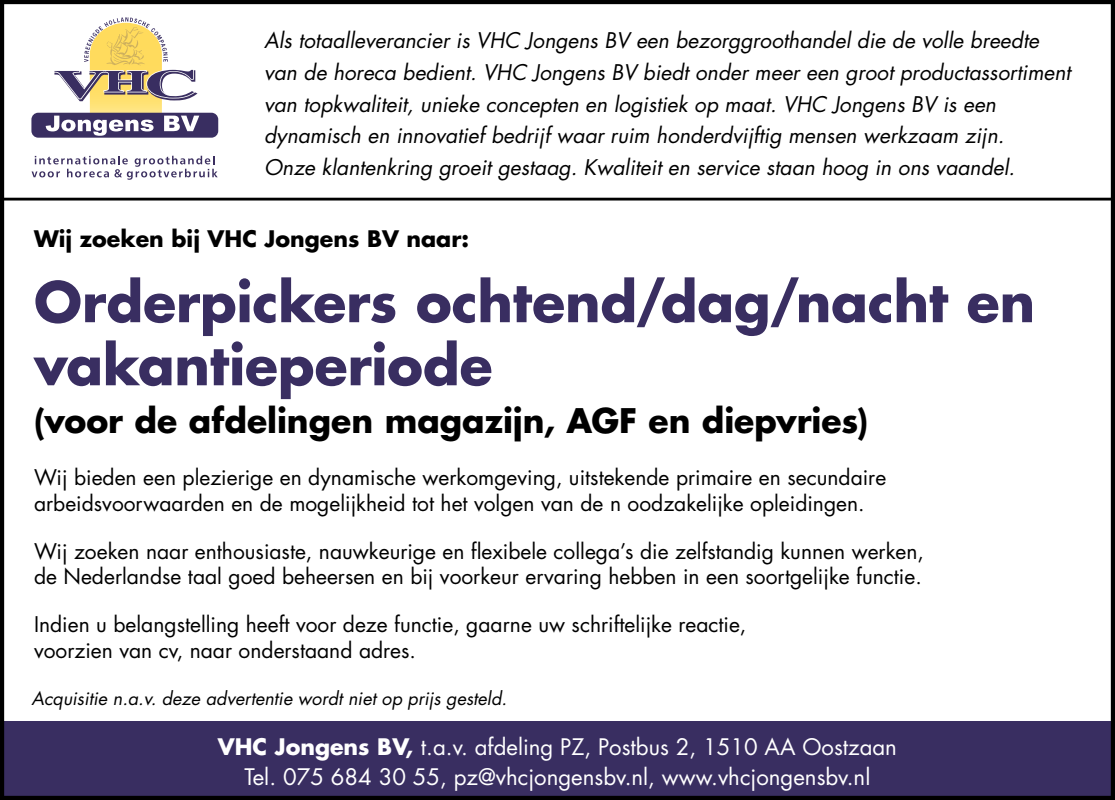
<style>
.page{position:relative;width:1115px;height:800px;background:#fff}
.page>*{position:absolute;margin:0;border:0;box-sizing:border-box;transform-origin:0 0}
.t1{font:700 54px/63px "Futura Std";letter-spacing:-.005em;color:#392e61}
.t2{font:700 33px "Futura Std";color:#000}
.t3{font:22.2px/30.6px "Futura Std";color:#fff;text-align:center}
.t4{font:700 22.2px "Futura Std";color:#000}
.t5{font:21px/25.5px "Futura Std";color:#000}
.t6{font:italic 21px/31.5px "Futura Std";color:#000}
.t7{font:italic 18px "Futura Std";color:#000}
.s1{font-weight:700}
</style>
<div class="page">
<hr style="left:0;top:198px;width:1114px;height:2px;background:#000">
<div style="left:0;top:721px;width:1114px;height:78px;background:#392e61"></div>
<svg style="left:32px;top:156px;width:185px;height:23px"></svg>
<div style="left:31px;top:113px;width:187px;height:25px;background:#392e61;border-radius:7px"></div>
<svg style="left:46px;top:17px;width:154px;height:121px"></svg>
<div style="left:0;top:0;width:1114px;height:799px;border:4px solid #000"></div>
<p class="t6" style="left:264px;top:25px;width:807px">Als totaalleverancier is VHC Jongens BV een bezorggroothandel die de volle breedte van de horeca bedient. VHC Jongens BV biedt onder meer een groot productassortiment van topkwaliteit, unieke concepten en logistiek op maat. VHC Jongens BV is een dynamisch en innovatief bedrijf waar ruim honderdvijftig mensen werkzaam zijn.<br>Onze klantenkring groeit gestaag. Kwaliteit en service staan hoog in ons vaandel.</p>
<p class="t4" style="left:34px;top:224px;width:436px">Wij zoeken bij VHC Jongens BV naar:</p>
<h1 class="t1" style="left:34px;top:270px;width:1002px">Orderpickers ochtend/dag/nacht en vakantieperiode</h1>
<h2 class="t2" style="left:34px;top:399px;width:835px">(voor de afdelingen magazijn, AGF en diepvries)</h2>
<p class="t5" style="left:34px;top:465px;width:853px">Wij bieden een plezierige en dynamische werkomgeving, uitstekende primaire en secundaire arbeidsvoorwaarden en de mogelijkheid tot het volgen van de n oodzakelijke opleidingen.</p>
<p class="t5" style="left:34px;top:538px;width:891px">Wij zoeken naar enthousiaste, nauwkeurige en flexibele collega’s die zelfstandig kunnen werken, de Nederlandse taal goed beheersen en bij voorkeur ervaring hebben in een soortgelijke functie.</p>
<p class="t5" style="left:34px;top:612px;width:713px">Indien u belangstelling heeft voor deze functie, gaarne uw schriftelijke reactie, voorzien van cv, naar onderstaand adres.</p>
<p class="t7" style="left:31px;top:687px;width:477px">Acquisitie n.a.v. deze advertentie wordt niet op prijs gesteld.</p>
<p class="t3" style="left:218px;top:731px;width:680px"><span class="s1">VHC Jongens BV,</span> t.a.v. afdeling PZ, Postbus 2, 1510 AA Oostzaan<br>Tel. 075 684 30 55, pz@vhcjongensbv.nl, www.vhcjongensbv.nl</p>
</div>
